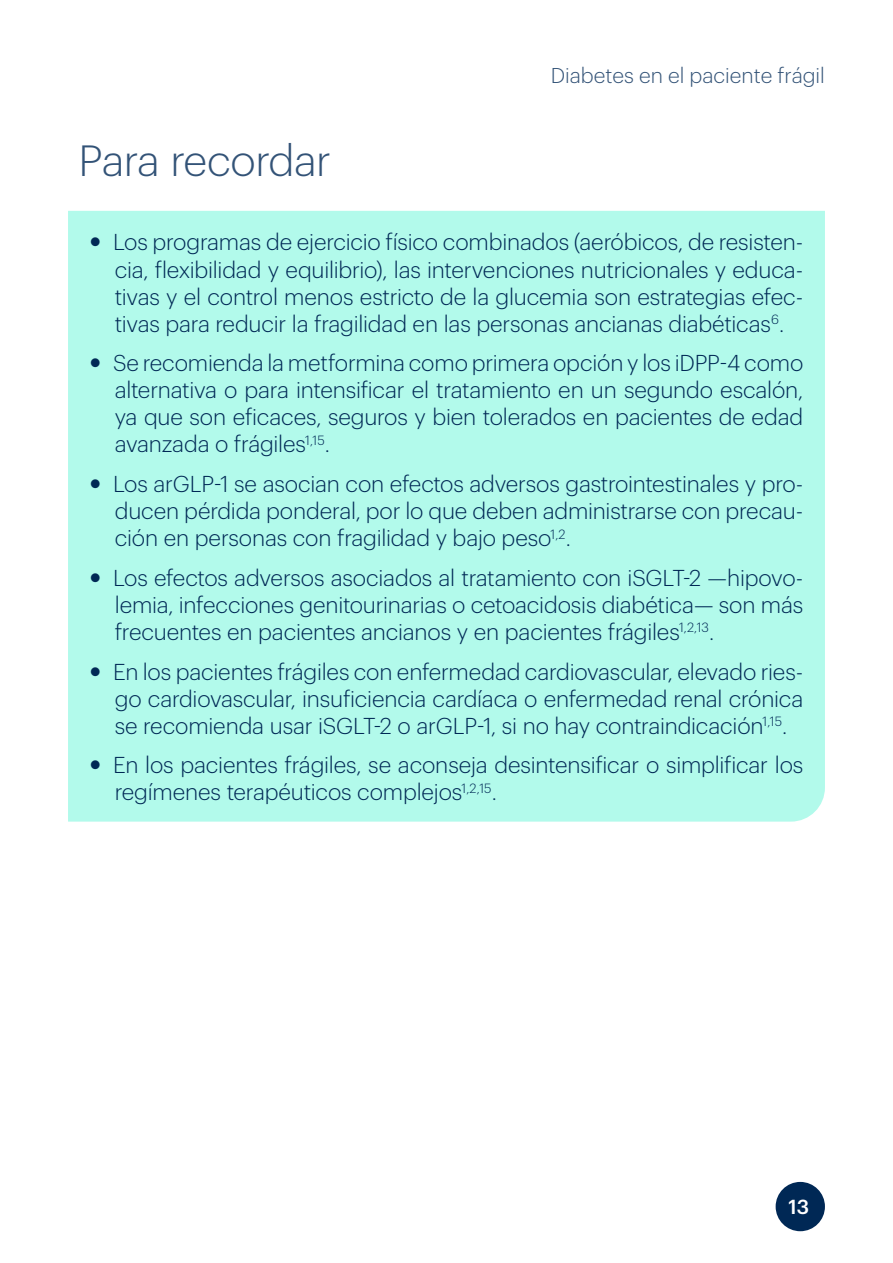
<style>
.page{position:relative;width:893px;height:1263px;background:#fff}
.page>*{position:absolute;margin:0;border:0;box-sizing:border-box;transform-origin:0 0}
.t1{font:300 42.75px "Graphik";letter-spacing:-.015em;color:#335377}
.t2{font:300 22.5px/27px "Graphik";letter-spacing:-.005em;color:#002855;text-align:justify}
.t3{font:300 21px "Graphik";color:#335377}
.t4{font:500 19.95px "Graphik";color:#fff}
</style>
<div class="page">
<div style="left:776px;top:1182px;width:49px;height:49px;background:#002855;border-radius:50%"></div>
<div style="left:68px;top:211px;width:757px;height:611px;background:#b2faeb"></div>
<svg style="left:91px;top:238px;width:9px;height:9px"></svg>
<svg style="left:91px;top:359px;width:9px;height:8px"></svg>
<svg style="left:91px;top:479px;width:9px;height:9px"></svg>
<svg style="left:91px;top:573px;width:9px;height:9px"></svg>
<svg style="left:91px;top:667px;width:9px;height:9px"></svg>
<svg style="left:91px;top:761px;width:9px;height:8px"></svg>
<h1 class="t1" style="left:79px;top:130px;width:254px">Para recordar</h1>
<p class="t3" style="left:551px;top:60px;width:276px">Diabetes en el paciente frágil</p>
<p class="t2" style="left:113px;top:227px;width:692px">Los programas de ejercicio físico combinados (aeróbicos, de resisten&shy;cia, flexibilidad y equilibrio), las intervenciones nutricionales y educa&shy;tivas y el control menos estricto de la glucemia son estrategias efec&shy;tivas para reducir la fragilidad en las personas ancianas diabéticas<sup>6</sup>.</p>
<p class="t2" style="left:113px;top:348px;width:692px">Se recomienda la metformina como primera opción y los iDPP-4 como alternativa o para intensificar el tratamiento en un segundo escalón, ya que son eficaces, seguros y bien tolerados en pacientes de edad avanzada o frágiles<sup>1,15</sup>.</p>
<p class="t2" style="left:113px;top:469px;width:692px">Los arGLP-1 se asocian con efectos adversos gastrointestinales y pro&shy;ducen pérdida ponderal, por lo que deben administrarse con precau&shy;ción en personas con fragilidad y bajo peso<sup>1,2</sup>.</p>
<p class="t2" style="left:113px;top:562px;width:692px">Los efectos adversos asociados al tratamiento con iSGLT-2 —hipovo&shy;lemia, infecciones genitourinarias o cetoacidosis diabética— son más frecuentes en pacientes ancianos y en pacientes frágiles<sup>1,2,13</sup>.</p>
<p class="t2" style="left:113px;top:656px;width:692px">En los pacientes frágiles con enfermedad cardiovascular, elevado ries&shy;go cardiovascular, insuficiencia cardíaca o enfermedad renal crónica se recomienda usar iSGLT-2 o arGLP-1, si no hay contraindicación<sup>1,15</sup>.</p>
<p class="t2" style="left:113px;top:750px;width:692px">En los pacientes frágiles, se aconseja desintensificar o simplificar los regímenes terapéuticos complejos<sup>1,2,15</sup>.</p>
<p class="t4" style="left:788px;top:1191px;width:22px">13</p>
</div>
